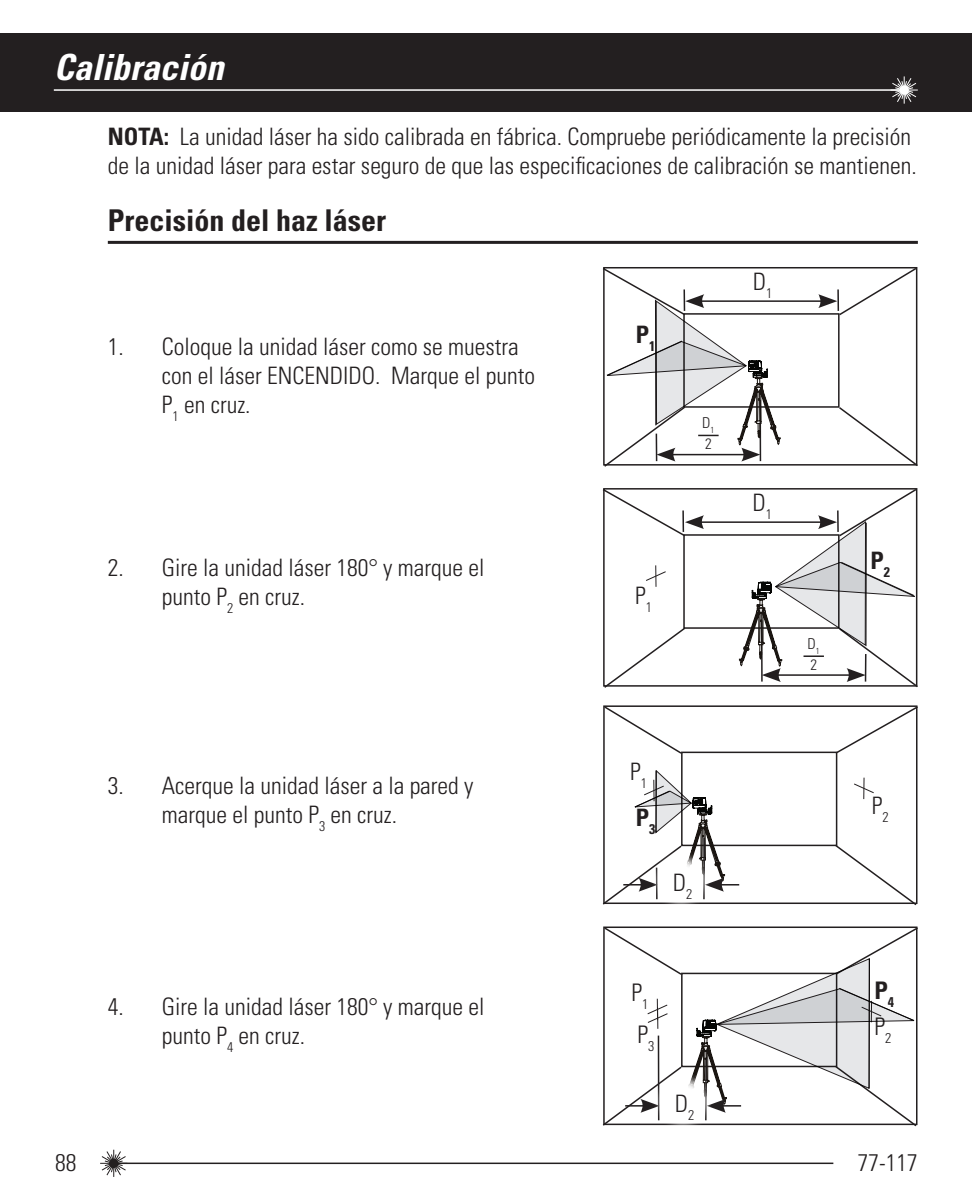
<style>
.page{position:relative;width:976px;height:1198px;background:#fff}
.page>*{position:absolute;margin:0;border:0;box-sizing:border-box;transform-origin:0 0}
.t1{font:italic 700 condensed 36px "Univers LT Std";color:#fff}
.t2{font:700 condensed 30px "Univers LT Std";color:#231f20}
.t3{font:300 condensed 24.3px "Univers LT Std";color:#231f20}
.t4{font:700 condensed 24.3px "Univers LT Std";color:#231f20}
.t5{font:300 condensed 24px/28.8px "Univers LT Std";color:#231f20}
.t6{font:700 condensed 24px "Univers LT Std";color:#231f20}
.t7{font:300 condensed 15px "Univers LT Std";color:#231f20}
.t8{font:300 condensed 14.1px "Univers LT Std";color:#231f20}
.s1{font-weight:700}
</style>
<div class="page">
<hr style="left:114px;top:1162px;width:719px;height:2px;background:#231f20">
<svg style="left:100px;top:1150px;width:27px;height:27px"></svg>
<div style="left:109px;top:1158px;width:9px;height:10px;background:#231f20;border-radius:50%"></div>
<div style="left:0;top:33px;width:972px;height:79px;background:#231f20"></div>
<hr style="left:54px;top:89px;width:850px;height:2px;background:#fff">
<svg style="left:891px;top:76px;width:27px;height:28px"></svg>
<div style="left:899px;top:85px;width:10px;height:10px;background:#fff;border-radius:50%"></div>
<hr style="left:108px;top:241px;width:810px;height:3px;background:#231f20">
<svg style="left:837px;top:406px;width:81px;height:60px"></svg>
<div style="left:683px;top:313px;width:157px;height:95px;border:2px solid #231f20"></div>
<hr style="left:699px;top:300px;width:124px;height:2px;background:#231f20">
<svg style="left:818px;top:267px;width:100px;height:50px"></svg>
<hr style="left:837px;top:289px;width:2px;height:22px;background:#231f20">
<svg style="left:602px;top:267px;width:179px;height:200px"></svg>
<svg style="left:603px;top:626px;width:84px;height:62px"></svg>
<div style="left:683px;top:534px;width:157px;height:95px;border:2px solid #231f20"></div>
<hr style="left:699px;top:521px;width:124px;height:2px;background:#231f20">
<svg style="left:602px;top:488px;width:102px;height:50px"></svg>
<svg style="left:646px;top:565px;width:20px;height:22px"></svg>
<svg style="left:739px;top:488px;width:179px;height:200px"></svg>
<svg style="left:834px;top:705px;width:84px;height:50px"></svg>
<svg style="left:603px;top:705px;width:80px;height:50px"></svg>
<svg style="left:834px;top:843px;width:84px;height:63px"></svg>
<div style="left:681px;top:751px;width:156px;height:95px;border:2px solid #231f20"></div>
<svg style="left:854px;top:778px;width:20px;height:21px"></svg>
<svg style="left:602px;top:770px;width:137px;height:135px"></svg>
<svg style="left:602px;top:926px;width:316px;height:201px"></svg>
<p class="t1" style="left:54px;top:45px;width:172px">Calibración</p>
<p class="t5" style="left:108px;top:122px;width:810px"><span class="s1">NOTA:</span> La unidad láser ha sido calibrada en fábrica. Compruebe periódicamente la precisión de la unidad láser para estar seguro de que las especificaciones de calibración se mantienen.</p>
<p class="t2" style="left:108px;top:202px;width:280px">Precisión del haz láser</p>
<p class="t5" style="left:162px;top:333px;width:375px;text-indent:-54px">1. Coloque la unidad láser como se muestra con el láser ENCENDIDO. Marque el punto<br>P<sub>1</sub> en cruz.</p>
<p class="t5" style="left:162px;top:554px;width:324px;text-indent:-54px">2. Gire la unidad láser 180° y marque el punto P<sub>2</sub> en cruz.</p>
<p class="t5" style="left:162px;top:771px;width:313px;text-indent:-54px">3. Acerque la unidad láser a la pared y marque el punto P<sub>3</sub> en cruz.</p>
<p class="t5" style="left:162px;top:992px;width:324px;text-indent:-54px">4. Gire la unidad láser 180° y marque el punto P<sub>4</sub> en cruz.</p>
<p class="t6" style="left:636px;top:319px;width:21px">P<sub>1</sub></p>
<p class="t7" style="left:702px;top:414px;width:14px">D<sub>1</sub></p>
<p class="t7" style="left:705px;top:435px;width:8px">2</p>
<p class="t5" style="left:635px;top:581px;width:18px">P<sub>1</sub></p>
<p class="t5" style="left:630px;top:757px;width:18px">P<sub>1</sub></p>
<p class="t6" style="left:636px;top:802px;width:21px">P<sub>3</sub></p>
<p class="t5" style="left:673px;top:868px;width:21px">D<sub>2</sub></p>
<p class="t3" style="left:631px;top:978px;width:19px">P<sub>1</sub></p>
<p class="t5" style="left:753px;top:267px;width:21px">D<sub>1</sub></p>
<p class="t5" style="left:753px;top:488px;width:21px">D<sub>1</sub></p>
<p class="t7" style="left:808px;top:635px;width:14px">D<sub>1</sub></p>
<p class="t7" style="left:810px;top:656px;width:8px">2</p>
<p class="t6" style="left:870px;top:546px;width:21px">P<sub>2</sub></p>
<p class="t5" style="left:872px;top:791px;width:18px">P<sub>2</sub></p>
<p class="t4" style="left:874px;top:975px;width:21px">P<sub>4</sub></p>
<p class="t3" style="left:874px;top:1012px;width:12px">P</p>
<p class="t3" style="left:637px;top:1019px;width:12px">P</p>
<p class="t8" style="left:885px;top:1030px;width:8px">2</p>
<p class="t8" style="left:648px;top:1037px;width:8px">3</p>
<p class="t5" style="left:675px;top:1089px;width:21px">D<sub>2</sub></p>
<p class="t5" style="left:55px;top:1148px;width:23px">88</p>
<p class="t5" style="left:858px;top:1148px;width:61px">77-117</p>
</div>
